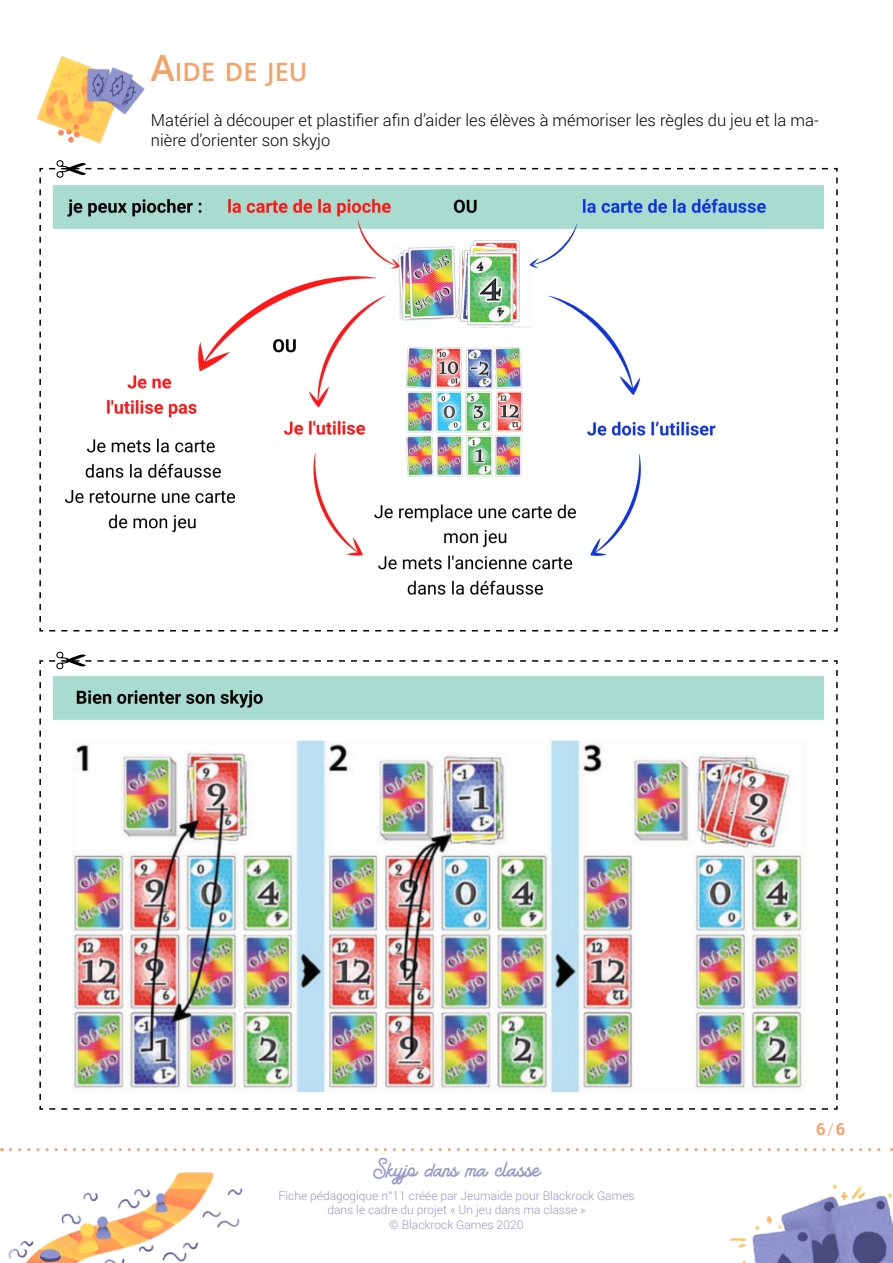
<style>
.page{position:relative;width:893px;height:1263px;background:#fff}
.page>*{position:absolute;margin:0;border:0;box-sizing:border-box;transform-origin:0 0}
.t1{font:600 25.2px "Open Sans";color:#f5a268}
.t2{font:24px "American Lemon";color:#9699c7}
.t3{font:300 16.5px/19.8px "Roboto";color:#000}
.t4{font:700 16.5px "Roboto";color:#f5a268}
.t5{font:300 12px/14.4px "Roboto";color:#9699c7;text-align:center}
.s1{font-size:36px}
.s2{font-weight:300}
</style>
<div class="page">
<img style="left:8px;top:1172px;width:235px;height:91px">
<img style="left:730px;top:1184px;width:163px;height:79px">
<svg style="left:10px;top:1148px;width:882px;height:3px"></svg>
<img style="left:37px;top:56px;width:108px;height:87px">
<svg style="left:39px;top:160px;width:799px;height:471px"></svg>
<img style="left:53px;top:185px;width:771px;height:434px">
<img style="left:39px;top:659px;width:799px;height:451px">
<p class="t1" style="left:151px;top:54px;width:158px"><span class="s1">A</span>IDE DE JEU</p>
<p class="t3" style="left:151px;top:110px;width:669px">Matériel à découper et plastifier afin d’aider les élèves à mémoriser les règles du jeu et la ma&shy;nière d’orienter son skyjo</p>
<h2 class="t2" style="left:373px;top:1152px;width:168px">Skyjo dans ma classe</h2>
<p class="t5" style="left:278px;top:1188px;width:358px">Fiche pédagogique n°11 créée par Jeumaide pour Blackrock Games dans le cadre du projet « Un jeu dans ma classe »<br>© Blackrock Games 2020</p>
<h3 class="t4" style="left:816px;top:1117px;width:30px">6 <span class="s2">/</span> 6</h3>
</div>
